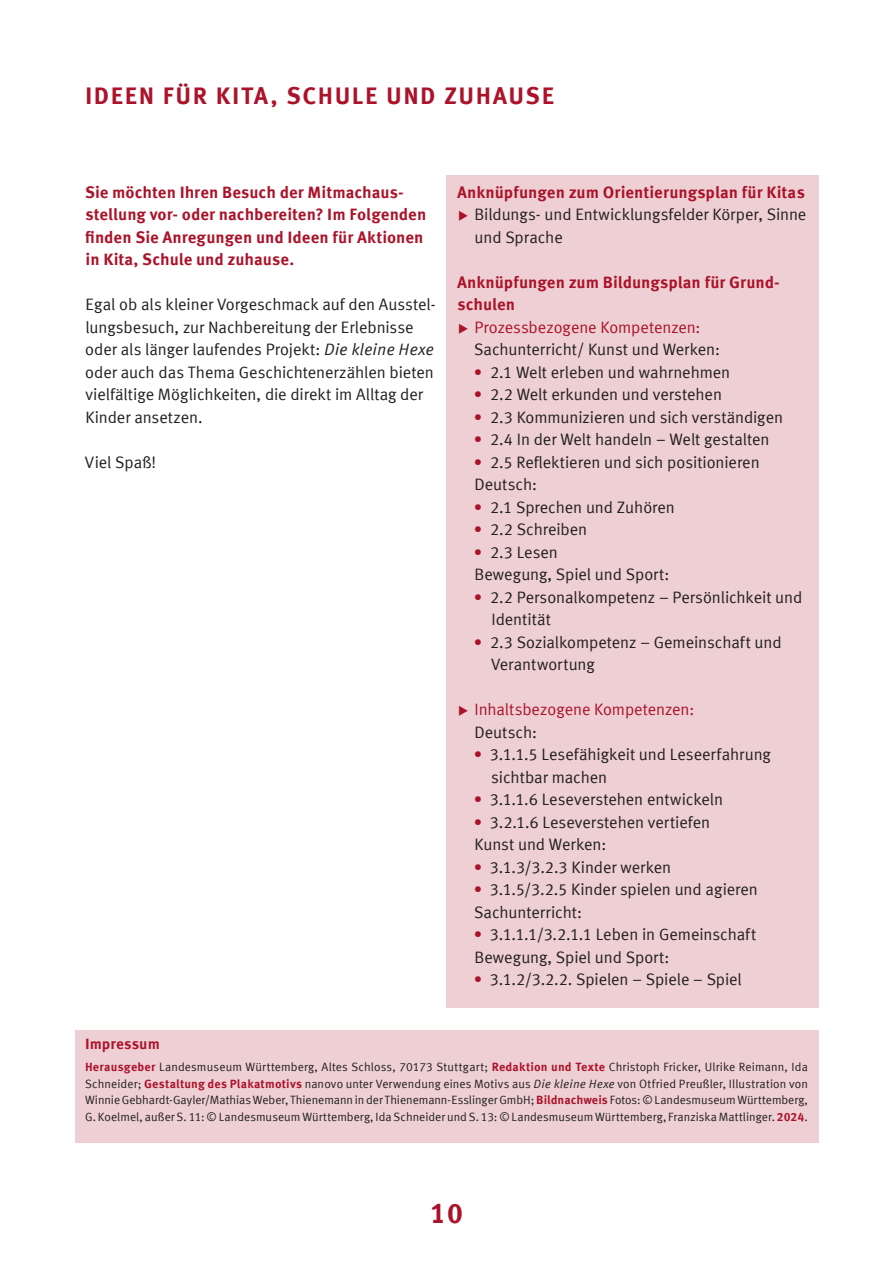
<style>
.page{position:relative;width:893px;height:1263px;background:#fff}
.page>*{position:absolute;margin:0;border:0;box-sizing:border-box;transform-origin:0 0}
.t1{font:700 28.5px "Meta Corr";color:#ab132a}
.Titel{font:700 24px "Meta Corr";letter-spacing:.065em;color:#ab132a}
.Text{font:16.5px/22.5px "Meta Corr";letter-spacing:-.005em;color:#231f20}
.Text-2{font:700 16.5px/22.5px "Meta Corr";color:#ab132a}
.Text_Gliederung1{font:16.5px "Meta Corr";letter-spacing:-.005em;color:#231f20}
.Text_Gliederung{font:700 16.5px/22.5px "Meta Corr";color:#ab132a}
.t2{font:16.5px "Meta Corr";letter-spacing:-.005em;color:#ab132a}
.Text-3{font:700 15px "Meta Corr";letter-spacing:.005em;color:#ab132a}
.Text-4{font:12px/16.5px "Meta Corr";letter-spacing:.005em;color:#231f20;text-align:justify}
.s1{font-style:italic}
.s2{color:#ab132a}
.s3{font-weight:700;color:#ab132a}
</style>
<div class="page">
<div style="left:446px;top:175px;width:373px;height:833px;background:#eed0d4"></div>
<div style="left:75px;top:1030px;width:744px;height:113px;background:#eed0d4"></div>
<p class="Titel" style="left:85px;top:81px;width:470px">IDEEN FÜR KITA, SCHULE UND ZUHAUSE</p>
<p class="Text-2" style="left:85px;top:180px;width:343px">Sie möchten Ihren Besuch der Mitmachaus&shy;stellung vor- oder nachbereiten? Im Folgenden finden Sie Anregungen und Ideen für Aktionen in Kita, Schule und zuhause.</p>
<p class="Text" style="left:85px;top:293px;width:352px">Egal ob als kleiner Vorgeschmack auf den Ausstel&shy;lungsbesuch, zur Nachbereitung der Erlebnisse oder als länger laufendes Projekt: <span class="s1">Die kleine Hexe </span>oder auch das Thema Geschichtenerzählen bieten vielfältige Möglichkeiten, die direkt im Alltag der Kinder ansetzen.</p>
<p class="Text" style="left:85px;top:450px;width:73px">Viel Spaß!</p>
<p class="Text_Gliederung" style="left:457px;top:180px;width:349px">Anknüpfungen zum Orientierungsplan für Kitas</p>
<p class="Text" style="left:474px;top:203px;width:333px">Bildungs- und Entwicklungsfelder Körper, Sinne und Sprache</p>
<p class="Text_Gliederung" style="left:457px;top:270px;width:324px">Anknüpfungen zum Bildungsplan für Grund&shy;schulen</p>
<p class="t2" style="left:474px;top:317px;width:228px">Prozessbezogene Kompetenzen:</p>
<p class="Text_Gliederung1" style="left:474px;top:340px;width:247px">Sachunterricht/ Kunst und Werken:</p>
<p class="Text" style="left:474px;top:360px;width:258px"><span class="s2">•</span> 2.1 Welt erleben und wahrnehmen</p>
<p class="Text" style="left:474px;top:383px;width:250px"><span class="s2">•</span> 2.2 Welt erkunden und verstehen</p>
<p class="Text" style="left:474px;top:405px;width:311px"><span class="s2">•</span> 2.3 Kommunizieren und sich verständigen</p>
<p class="Text" style="left:474px;top:428px;width:297px"><span class="s2">•</span> 2.4 In der Welt handeln – Welt gestalten</p>
<p class="Text" style="left:474px;top:450px;width:287px"><span class="s2">•</span> 2.5 Reflektieren und sich positionieren</p>
<p class="Text_Gliederung1" style="left:474px;top:475px;width:64px">Deutsch:</p>
<p class="Text" style="left:474px;top:495px;width:202px"><span class="s2">•</span> 2.1 Sprechen und Zuhören</p>
<p class="Text" style="left:474px;top:518px;width:115px"><span class="s2">•</span> 2.2 Schreiben</p>
<p class="Text" style="left:474px;top:540px;width:86px"><span class="s2">•</span> 2.3 Lesen</p>
<p class="Text_Gliederung1" style="left:474px;top:565px;width:196px">Bewegung, Spiel und Sport:</p>
<p class="Text" style="left:491px;top:585px;width:312px;text-indent:-18px"><span class="s2">•</span> 2.2 Personalkompetenz – Persönlichkeit und<br>Identität</p>
<p class="Text" style="left:491px;top:630px;width:292px;text-indent:-17px"><span class="s2">•</span> 2.3 Sozialkompetenz – Gemeinschaft und<br>Verantwortung</p>
<p class="t2" style="left:474px;top:700px;width:221px">Inhaltsbezogene Kompetenzen:</p>
<p class="Text_Gliederung1" style="left:474px;top:722px;width:64px">Deutsch:</p>
<p class="Text" style="left:491px;top:743px;width:281px;text-indent:-17px"><span class="s2">•</span> 3.1.1.5 Lesefähigkeit und Leseerfahrung sichtbar machen</p>
<p class="Text" style="left:474px;top:788px;width:251px"><span class="s2">•</span> 3.1.1.6 Leseverstehen entwickeln</p>
<p class="Text" style="left:474px;top:810px;width:238px"><span class="s2">•</span> 3.2.1.6 Leseverstehen vertiefen</p>
<p class="Text_Gliederung1" style="left:474px;top:835px;width:133px">Kunst und Werken:</p>
<p class="Text" style="left:474px;top:855px;width:199px"><span class="s2">•</span> 3.1.3/3.2.3 Kinder werken</p>
<p class="Text" style="left:474px;top:878px;width:285px"><span class="s2">•</span> 3.1.5/3.2.5 Kinder spielen und agieren</p>
<p class="Text_Gliederung1" style="left:474px;top:902px;width:109px">Sachunterricht:</p>
<p class="Text" style="left:474px;top:923px;width:284px"><span class="s2">•</span> 3.1.1.1/3.2.1.1 Leben in Gemeinschaft</p>
<p class="Text_Gliederung1" style="left:474px;top:947px;width:196px">Bewegung, Spiel und Sport:</p>
<p class="Text" style="left:474px;top:968px;width:269px"><span class="s2">•</span> 3.1.2/3.2.2. Spielen – Spiele – Spiel</p>
<p class="Text-3" style="left:85px;top:1035px;width:76px">Impressum</p>
<p class="Text-4" style="left:85px;top:1058px;width:724px"><span class="s3">Herausgeber</span> Landesmuseum Württemberg, Altes Schloss, 70173 Stuttgart; <span class="s3">Redaktion und Texte</span> Christoph Fricker, Ulrike Reimann, Ida Schneider; <span class="s3">Gestaltung des Plakatmotivs</span> nanovo unter Verwendung eines Motivs aus <span class="s1">Die kleine Hexe</span> von Otfried Preußler, Illustration von Winnie Gebhardt-Gayler/Mathias Weber, Thienemann in der Thienemann-Esslinger GmbH; <span class="s3">Bildnachweis</span> Fotos: © Landesmuseum Württemberg, G. Koelmel, außer S. 11: © Landesmuseum Württemberg, Ida Schneider und S. 13: © Landesmuseum Württemberg, Franziska Mattlinger. <span class="s3">2024</span>.</p>
<h1 class="t1" style="left:430px;top:1196px;width:35px">10</h1>
</div>
